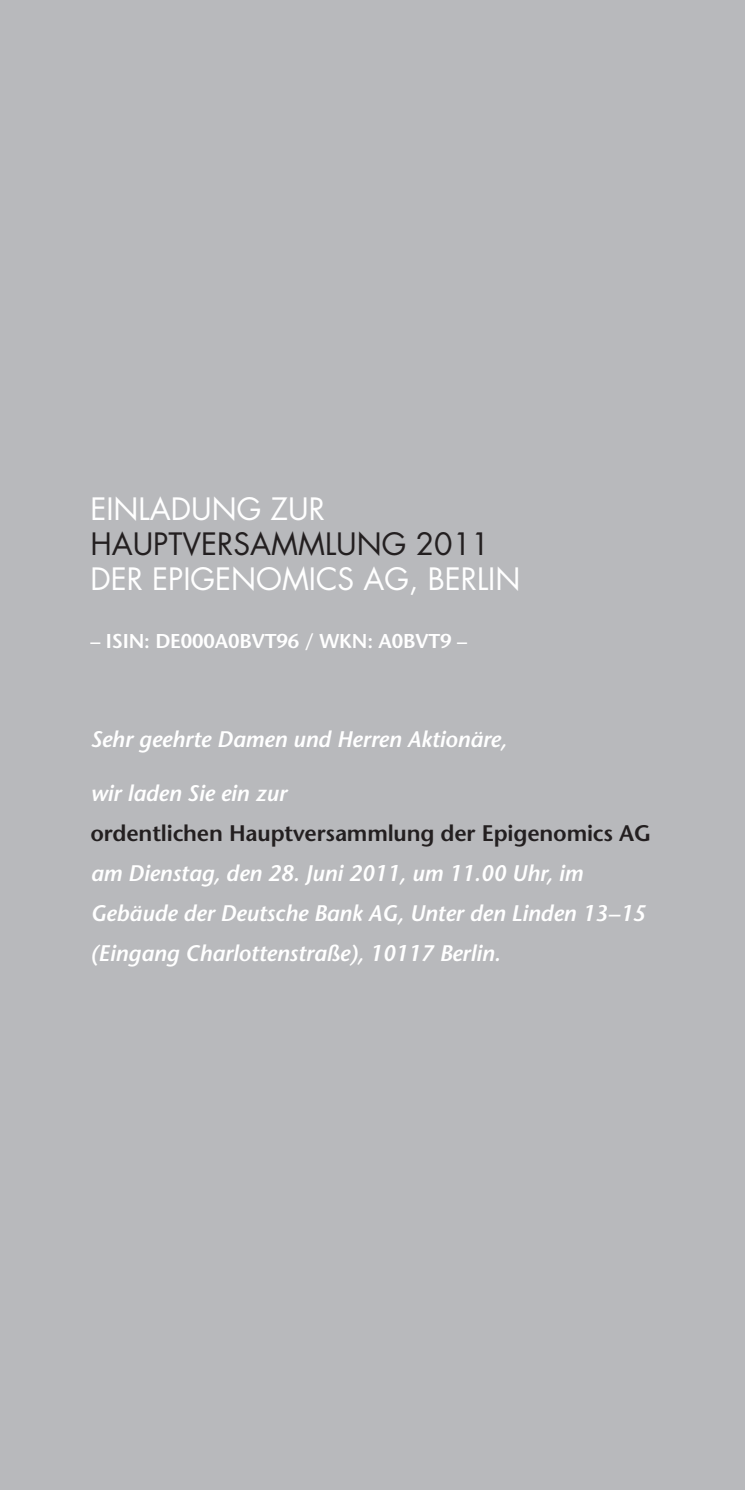
<style>
.page{position:relative;width:745px;height:1490px;background:#fff}
.page>*{position:absolute;margin:0;border:0;box-sizing:border-box;transform-origin:0 0}
.Lagebericht_Headline{font:30px/35px "Futura";color:#fff}
.Anhang_Fliesstext{font:italic 600 22.5px/40px "Stone Sans";letter-spacing:-.01em;color:#fff}
.Anhang_Fliesstext-2{font:600 20px "Stone Sans";letter-spacing:-.01em;color:#fff}
.s1{color:#231f20}
.s2{font-style:normal;color:#231f20}
</style>
<div class="page">
<div style="left:0;top:0;width:744px;height:1489px;background:#b8b9bc"></div>
<p class="Lagebericht_Headline" style="left:90px;top:491px;width:432px">EINLADUNG ZUR<br><span class="s1">HAUPTVERSAMMLUNG 2011<br></span>DER EPIGENOMICS AG, BERLIN</p>
<p class="Anhang_Fliesstext-2" style="left:90px;top:629px;width:378px">– ISIN: DE000A0BVT96 / WKN: A0BVT9 –</p>
<p class="Anhang_Fliesstext" style="left:90px;top:718px;width:418px">Sehr geehrte Damen und Herren Aktionäre,</p>
<p class="Anhang_Fliesstext" style="left:90px;top:772px;width:562px">wir laden Sie ein zur<br><span class="s2">ordentlichen Hauptversammlung der Epigenomics AG </span>am Dienstag, den 28. Juni 2011, um 11.00 Uhr, im Gebäude der Deutsche Bank AG, Unter den Linden 13–15 (Eingang Charlottenstraße), 10117 Berlin.</p>
</div>
